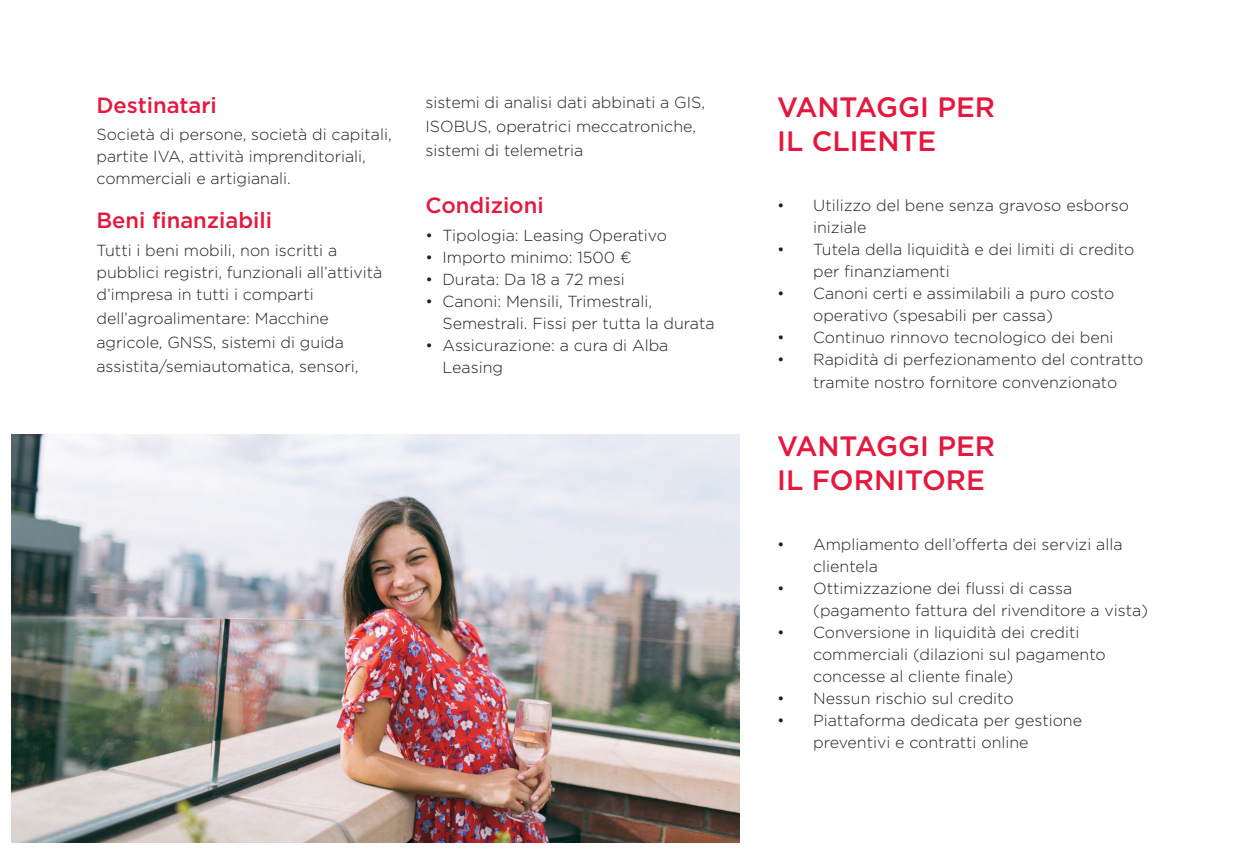
<style>
.page{position:relative;width:1248px;height:851px;background:#fff}
.page>*{position:absolute;margin:0;border:0;box-sizing:border-box;transform-origin:0 0}
.t1{font:500 28px "Gotham";color:#e4183e}
.t2{font:500 22px "Gotham";color:#e4183e}
.t3{font:300 16px/22px "Gotham";color:#231f20}
</style>
<div class="page">
<img style="left:11px;top:434px;width:728px;height:408px">
<p class="t2" style="left:96px;top:90px;width:122px">Destinatari</p>
<p class="t3" style="left:96px;top:123px;width:297px">Società di persone, società di capitali, partite IVA, attività imprenditoriali, commerciali e artigianali.</p>
<p class="t2" style="left:96px;top:206px;width:177px">Beni finanziabili</p>
<p class="t3" style="left:96px;top:239px;width:287px">Tutti i beni mobili, non iscritti a pubblici registri, funzionali all’attività d’impresa in tutti i comparti</p>
<p class="t3" style="left:96px;top:306px;width:263px;line-height:24px">dell’agroalimentare: Macchine agricole, GNSS, sistemi di guida assistita/semiautomatica, sensori,</p>
<p class="t3" style="left:425px;top:90px;width:281px;line-height:24px">sistemi di analisi dati abbinati a GIS,<br>ISOBUS, operatrici meccatroniche, sistemi di telemetria</p>
<p class="t2" style="left:425px;top:191px;width:120px">Condizioni</p>
<p class="t3" style="left:425px;top:224px;width:243px">• Tipologia: Leasing Operativo</p>
<p class="t3" style="left:425px;top:246px;width:207px">• Importo minimo: 1500 €</p>
<p class="t3" style="left:425px;top:268px;width:201px">• Durata: Da 18 a 72 mesi</p>
<p class="t3" style="left:442px;top:290px;width:274px;text-indent:-17px">• Canoni: Mensili, Trimestrali,<br>Semestrali. Fissi per tutta la durata</p>
<p class="t3" style="left:442px;top:334px;width:227px;text-indent:-17px">• Assicurazione: a cura di Alba<br>Leasing</p>
<p class="t1" style="left:777px;top:89px;width:219px">VANTAGGI PER</p>
<p class="t1" style="left:777px;top:123px;width:161px">IL CLIENTE</p>
<p class="t3" style="left:813px;top:194px;width:317px;text-indent:-36px">• Utilizzo del bene senza gravoso esborso iniziale</p>
<p class="t3" style="left:813px;top:238px;width:322px;text-indent:-36px">• Tutela della liquidità e dei limiti di credito per finanziamenti</p>
<p class="t3" style="left:813px;top:282px;width:302px;text-indent:-36px">• Canoni certi e assimilabili a puro costo operativo (spesabili per cassa)</p>
<p class="t3" style="left:777px;top:326px;width:338px">• Continuo rinnovo tecnologico dei beni</p>
<p class="t3" style="left:813px;top:348px;width:332px;text-indent:-36px">• Rapidità di perfezionamento del contratto tramite nostro fornitore convenzionato</p>
<p class="t1" style="left:777px;top:428px;width:219px">VANTAGGI PER</p>
<p class="t1" style="left:777px;top:461px;width:209px">IL FORNITORE</p>
<p class="t3" style="left:813px;top:533px;width:311px;text-indent:-36px">• Ampliamento dell’offerta dei servizi alla clientela</p>
<p class="t3" style="left:813px;top:577px;width:336px;text-indent:-36px">• Ottimizzazione dei flussi di cassa (pagamento fattura del rivenditore a vista)</p>
<p class="t3" style="left:813px;top:621px;width:294px;text-indent:-36px">• Conversione in liquidità dei crediti commerciali (dilazioni sul pagamento concesse al cliente finale)</p>
<p class="t3" style="left:777px;top:687px;width:238px">• Nessun rischio sul credito</p>
<p class="t3" style="left:813px;top:709px;width:270px;text-indent:-36px">• Piattaforma dedicata per gestione preventivi e contratti online</p>
</div>
